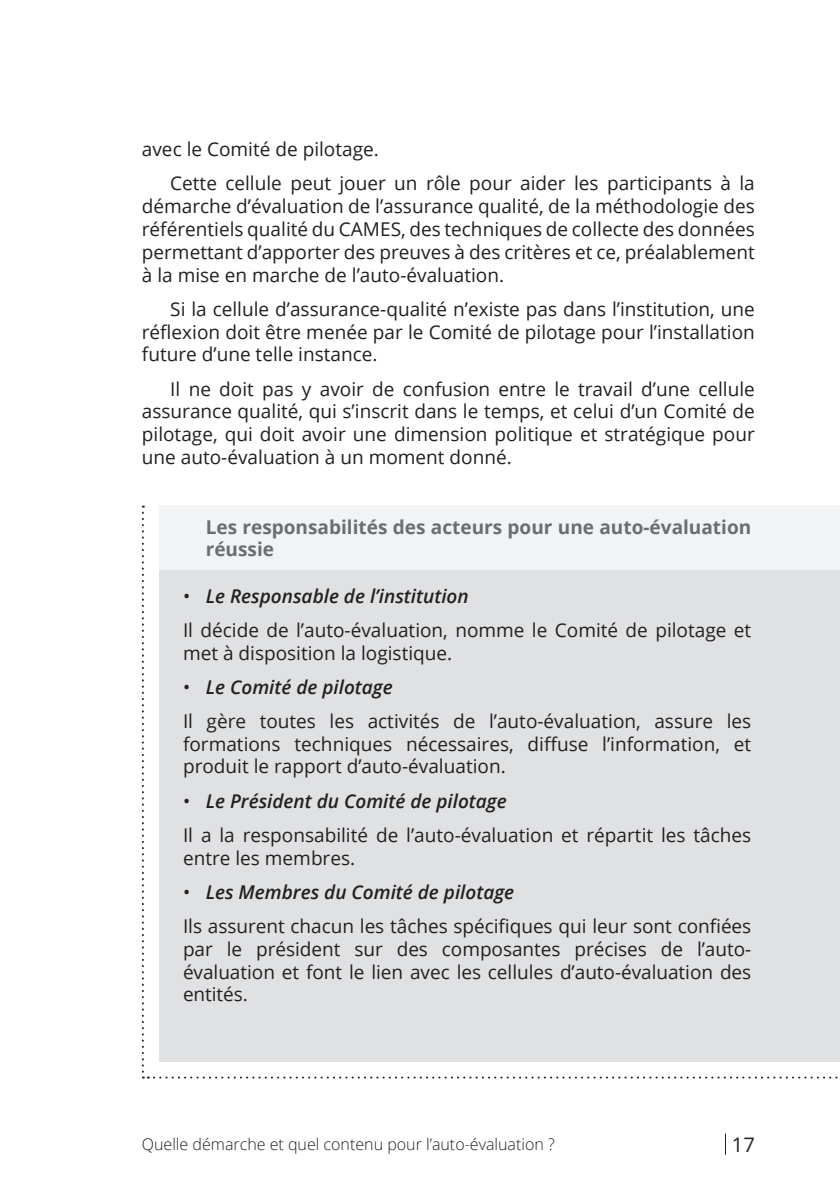
<style>
.page{position:relative;width:840px;height:1191px;background:#fff}
.page>*{position:absolute;margin:0;border:0;box-sizing:border-box;transform-origin:0 0}
.t1{font:20px "Open Sans";color:#231f20}
.t2{font:19px/22.8px "Open Sans";color:#231f20}
.t3{font:700 19px/22.8px "Open Sans";color:#6c6d70}
.t4{font:300 16px "Open Sans";color:#231f20}
.s1{font-weight:600;font-style:italic}
</style>
<div class="page">
<div style="left:142px;top:505px;width:698px;height:573px;background:#e0e1e3"></div>
<div style="left:160px;top:505px;width:679px;height:65px;background:#f2f3f4"></div>
<p class="t2" style="left:170px;top:132px;width:585px;line-height:34.2px;text-indent:-28px">avec le Comité de pilotage.<br>Cette cellule peut jouer un rôle pour aider les participants à la</p>
<p class="t2" style="left:142px;top:194px;width:614px;text-align:justify">démarche d’évaluation de l’assurance qualité, de la méthodologie des référentiels qualité du CAMES, des techniques de collecte des données permettant d’apporter des preuves à des critères et ce, préalablement à la mise en marche de l’auto-évaluation.</p>
<p class="t2" style="left:142px;top:297px;width:614px;text-align:justify;text-indent:28px">Si la cellule d’assurance-qualité n’existe pas dans l’institution, une réflexion doit être menée par le Comité de pilotage pour l’installation future d’une telle instance.</p>
<p class="t2" style="left:142px;top:377px;width:614px;text-align:justify;text-indent:28px">Il ne doit pas y avoir de confusion entre le travail d’une cellule assurance qualité, qui s’inscrit dans le temps, et celui d’un Comité de pilotage, qui doit avoir une dimension politique et stratégique pour une auto-évaluation à un moment donné.</p>
<p class="t3" style="left:206px;top:515px;width:546px">Les responsabilités des acteurs pour une auto-évaluation réussie</p>
<p class="t2" style="left:183px;top:578px;width:569px;line-height:34.2px">• <span class="s1">Le Responsable de l’institution<br></span>Il décide de l’auto-évaluation, nomme le Comité de pilotage et</p>
<p class="t2" style="left:183px;top:640px;width:271px">met à disposition la logistique.</p>
<p class="t2" style="left:183px;top:669px;width:569px;line-height:34.2px">• <span class="s1">Le Comité de pilotage<br></span>Il gère toutes les activités de l’auto-évaluation, assure les</p>
<p class="t2" style="left:183px;top:732px;width:569px">formations techniques nécessaires, diffuse l’information, et produit le rapport d’auto-évaluation.</p>
<p class="t2" style="left:183px;top:783px;width:569px;line-height:34.2px">• <span class="s1">Le Président du Comité de pilotage<br></span>Il a la responsabilité de l’auto-évaluation et répartit les tâches</p>
<p class="t2" style="left:183px;top:845px;width:174px">entre les membres.</p>
<p class="t2" style="left:183px;top:874px;width:569px;line-height:34.2px">• <span class="s1">Les Membres du Comité de pilotage<br></span>Ils assurent chacun les tâches spécifiques qui leur sont confiées</p>
<p class="t2" style="left:183px;top:937px;width:569px;text-align:justify">par le président sur des composantes précises de l’auto&shy;évaluation et font le lien avec les cellules d’auto-évaluation des entités.</p>
<p class="t4" style="left:142px;top:1133px;width:414px">Quelle démarche et quel contenu pour l’auto-évaluation ?</p>
<p class="t1" style="left:731px;top:1130px;width:24px">17</p>
</div>
